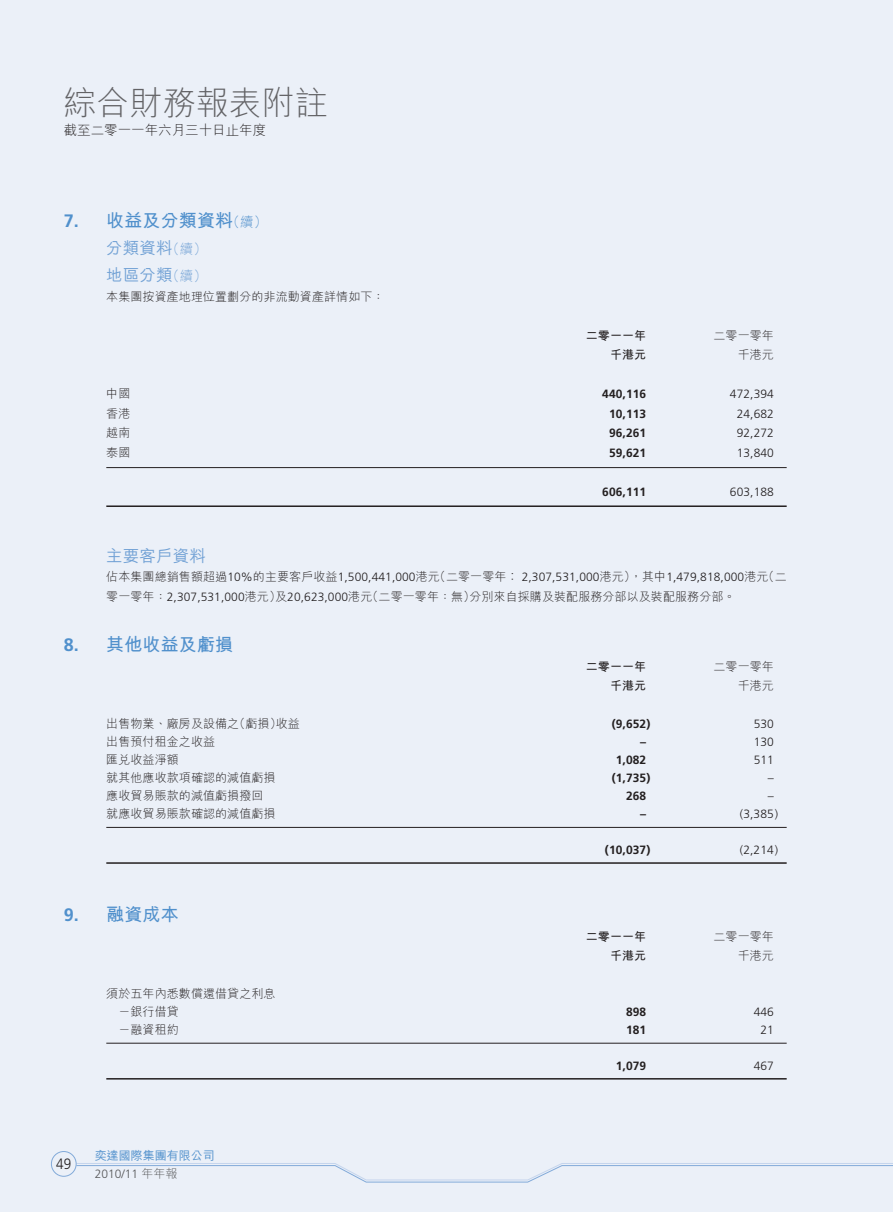
<style>
.page{position:relative;width:893px;height:1212px;background:#fff}
.page>*{position:absolute;margin:0;border:0;box-sizing:border-box;transform-origin:0 0}
.t1{font:300 33px "M Hei HK";color:#636366}
.t2{font:700 18px "M Hei HK";letter-spacing:.01em;color:#5090cc}
.t3{font:500 16.5px/27px "M Hei HK";letter-spacing:.01em;color:#71a1d5}
.t4{font:300 15px "Frutiger LT Std";color:#231f20;scale:.9 1}
.t5{font:300 13.5px "M Hei HK";color:#231f20}
.t6{font:300 12px/19.5px "M Hei HK";letter-spacing:.01em;color:#231f20}
.t7{font:700 12px "Frutiger LT Std";letter-spacing:.01em;color:#231f20}
.t8{font:300 12px "Frutiger LT Std";letter-spacing:.01em;color:#231f20}
.t9{font:700 12px "M Hei HK";letter-spacing:.01em;color:#231f20}
.t10{font:500 12px/18.1px "M Hei HK";color:#5090cc}
.s1{font-family:"Frutiger LT Std"}
.s2{font-weight:300;font-size:13.5px}
.s3{font-family:"Frutiger LT Std";font-weight:300;color:#57585a}
.s4{font-weight:300;color:#57585a}
</style>
<div class="page">
<div style="left:0;top:0;width:75px;height:1212px;background:#ebf0f8"></div>
<div style="left:75px;top:0;width:818px;height:1212px;background:#ebf0f8"></div>
<div style="left:51px;top:1151px;width:26px;height:25px;border:1px solid #82aad9;border-radius:50%"></div>
<hr style="left:106px;top:467px;width:681px;height:1px;background:#231f20">
<hr style="left:106px;top:505px;width:681px;height:2px;background:#231f20">
<hr style="left:106px;top:827px;width:681px;height:1px;background:#231f20">
<hr style="left:106px;top:862px;width:681px;height:2px;background:#231f20">
<hr style="left:106px;top:1043px;width:681px;height:1px;background:#231f20">
<hr style="left:106px;top:1078px;width:681px;height:1px;background:#231f20">
<p class="t1" style="left:64px;top:79px;width:265px">綜合財務報表附註</p>
<p class="t5" style="left:64px;top:120px;width:204px">截至二零一一年六月三十日止年度</p>
<p class="t2" style="left:64px;top:207px;width:205px"><span class="s1">7.</span> 收益及分類資料<span class="s2">（續）</span></p>
<p class="t3" style="left:106px;top:233px;width:102px">分類資料<span class="s2">（續）</span>地區分類<span class="s2">（續）</span></p>
<p class="t6" style="left:106px;top:286px;width:280px">本集團按資產地理位置劃分的非流動資產詳情如下：</p>
<p class="t9" style="left:586px;top:326px;width:62px">二零一一年</p>
<p class="t6" style="left:713px;top:325px;width:62px">二零一零年</p>
<p class="t9" style="left:610px;top:346px;width:38px">千港元</p>
<p class="t6" style="left:738px;top:344px;width:38px">千港元</p>
<p class="t6" style="left:106px;top:383px;width:26px">中國</p>
<p class="t7" style="left:602px;top:387px;width:45px">440,116</p>
<p class="t8" style="left:730px;top:387px;width:45px">472,394</p>
<p class="t6" style="left:106px;top:403px;width:26px">香港</p>
<p class="t7" style="left:609px;top:406px;width:39px">10,113</p>
<p class="t8" style="left:737px;top:407px;width:39px">24,682</p>
<p class="t6" style="left:106px;top:422px;width:26px">越南</p>
<p class="t7" style="left:609px;top:426px;width:39px">96,261</p>
<p class="t8" style="left:737px;top:426px;width:39px">92,272</p>
<p class="t6" style="left:106px;top:442px;width:26px">泰國</p>
<p class="t7" style="left:609px;top:445px;width:39px">59,621</p>
<p class="t8" style="left:737px;top:446px;width:39px">13,840</p>
<p class="t7" style="left:602px;top:484px;width:45px">606,111</p>
<p class="t8" style="left:730px;top:485px;width:45px">603,188</p>
<p class="t3" style="left:106px;top:541px;width:101px">主要客戶資料</p>
<p class="t6" style="left:106px;top:566px;width:682px">佔本集團總銷售額超過<span class="s1">10%</span>的主要客戶收益<span class="s1">1,500,441,000</span>港元（二零一零年︰ <span class="s1">2,307,531,000</span>港元），其中<span class="s1">1,479,818,000</span>港元（二零一零年：<span class="s1">2,307,531,000</span>港元）及<span class="s1">20,623,000</span>港元（二零一零年：無）分別來自採購及裝配服務分部以及裝配服務分部。</p>
<p class="t2" style="left:64px;top:632px;width:171px"><span class="s1">8.</span> 其他收益及虧損</p>
<p class="t9" style="left:586px;top:658px;width:62px">二零一一年</p>
<p class="t6" style="left:713px;top:656px;width:62px">二零一零年</p>
<p class="t9" style="left:610px;top:677px;width:38px">千港元</p>
<p class="t6" style="left:738px;top:676px;width:38px">千港元</p>
<p class="t6" style="left:106px;top:713px;width:195px">出售物業、廠房及設備之（虧損）收益</p>
<p class="t7" style="left:612px;top:717px;width:40px">(9,652)</p>
<p class="t8" style="left:754px;top:717px;width:22px">530</p>
<p class="t6" style="left:106px;top:731px;width:110px">出售預付租金之收益</p>
<p class="t7" style="left:640px;top:735px;width:7px">–</p>
<p class="t8" style="left:754px;top:735px;width:22px">130</p>
<p class="t6" style="left:106px;top:749px;width:74px">匯兌收益淨額</p>
<p class="t7" style="left:616px;top:753px;width:32px">1,082</p>
<p class="t8" style="left:754px;top:753px;width:22px">511</p>
<p class="t6" style="left:106px;top:767px;width:171px">就其他應收款項確認的減值虧損</p>
<p class="t7" style="left:612px;top:771px;width:40px">(1,735)</p>
<p class="t8" style="left:768px;top:771px;width:7px">–</p>
<p class="t6" style="left:106px;top:785px;width:159px">應收貿易賬款的減值虧損撥回</p>
<p class="t7" style="left:626px;top:789px;width:22px">268</p>
<p class="t8" style="left:768px;top:789px;width:7px">–</p>
<p class="t6" style="left:106px;top:803px;width:171px">就應收貿易賬款確認的減值虧損</p>
<p class="t7" style="left:640px;top:807px;width:7px">–</p>
<p class="t8" style="left:740px;top:807px;width:40px">(3,385)</p>
<p class="t7" style="left:605px;top:843px;width:47px">(10,037)</p>
<p class="t8" style="left:740px;top:843px;width:40px">(2,214)</p>
<p class="t2" style="left:64px;top:901px;width:116px"><span class="s1">9.</span> 融資成本</p>
<p class="t6" style="left:118px;top:984px;width:159px;line-height:18px;text-indent:-12px">須於五年內悉數償還借貸之利息－銀行借貸</p>
<p class="t9" style="left:586px;top:927px;width:62px">二零一一年</p>
<p class="t6" style="left:713px;top:926px;width:62px">二零一零年</p>
<p class="t9" style="left:610px;top:947px;width:38px">千港元</p>
<p class="t6" style="left:738px;top:945px;width:38px">千港元</p>
<p class="t7" style="left:626px;top:1004px;width:22px">898</p>
<p class="t8" style="left:754px;top:1005px;width:22px">446</p>
<p class="t6" style="left:118px;top:1019px;width:62px">－融資租約</p>
<p class="t7" style="left:626px;top:1022px;width:22px">181</p>
<p class="t8" style="left:760px;top:1023px;width:15px">21</p>
<p class="t7" style="left:616px;top:1058px;width:32px">1,079</p>
<p class="t8" style="left:754px;top:1059px;width:22px">467</p>
<p class="t4" style="left:56px;top:1155px;width:18px">49</p>
<p class="t10" style="left:95px;top:1145px;width:121px">奕達國際集團有限公司<br><span class="s3">2010/11</span> <span class="s4">年年報</span></p>
</div>
